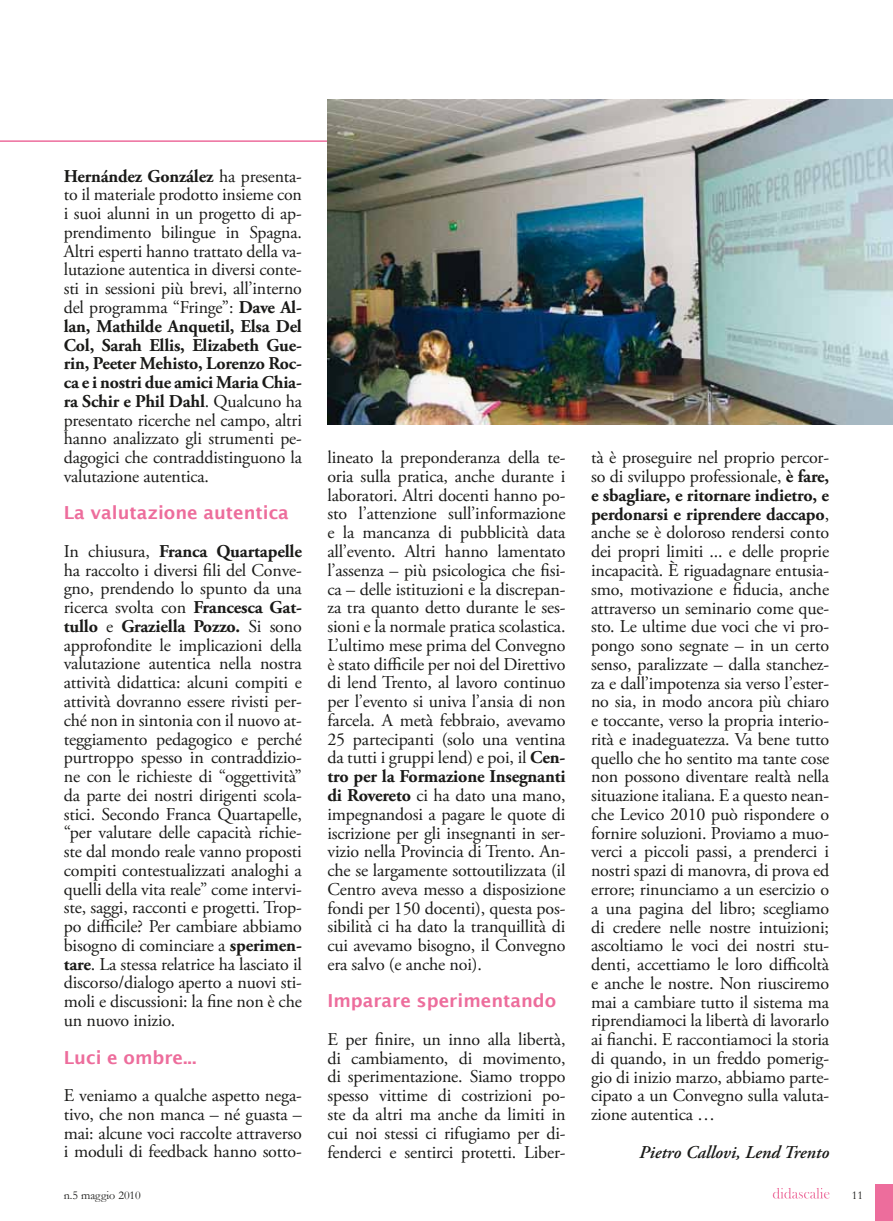
<style>
.page{position:relative;width:893px;height:1221px;background:#fff}
.page>*{position:absolute;margin:0;border:0;box-sizing:border-box;transform-origin:0 0}
.t1{font:18px/18.8px "Adobe Garamond Pro";letter-spacing:-.01em;color:#1a1a18;text-align:justify}
.t2{font:600 18px "Lucida Sans";color:#ed6d9c}
.t3{font:italic 600 18px "Adobe Garamond Pro";color:#1a1a18}
.t4{font:12px "Garamond";color:#1a1a18}
.s1{font-weight:700}
</style>
<div class="page">
<div style="left:876px;top:1184px;width:17px;height:36px;background:#ed6d9c"></div>
<svg style="left:773px;top:1188px;width:57px;height:10px"></svg>
<hr style="left:0;top:140px;width:893px;height:2px;background:#ed6d9c">
<img style="left:327px;top:99px;width:566px;height:325px">
<p class="t1" style="left:64px;top:167px;width:240px"><span class="s1">Hernández González</span> ha presenta&shy;to il materiale prodotto insieme con i suoi alunni in un progetto di ap&shy;prendimento bilingue in Spagna.<br>Altri esperti hanno trattato della va&shy;lutazione autentica in diversi conte&shy;sti in sessioni più brevi, all’interno del programma “Fringe”: <span class="s1">Dave Al&shy;lan, Mathilde Anquetil, Elsa Del Col, Sarah Ellis, Elizabeth Gue&shy;rin, Peeter Mehisto, Lorenzo Roc&shy;ca e i nostri due amici Maria Chia&shy;ra Schir e Phil Dahl</span>. Qualcuno ha presentato ricerche nel campo, altri hanno analizzato gli strumenti pe&shy;dagogici che contraddistinguono la valutazione autentica.</p>
<p class="t2" style="left:64px;top:502px;width:227px">La valutazione autentica</p>
<p class="t1" style="left:64px;top:542px;width:240px">In chiusura, <span class="s1">Franca Quartapelle </span>ha raccolto i diversi fili del Conve&shy;gno, prendendo lo spunto da una ricerca svolta con <span class="s1">Francesca Gat&shy;tullo</span> e <span class="s1">Graziella Pozzo.</span> Si sono approfondite le implicazioni della valutazione autentica nella nostra attività didattica: alcuni compiti e attività dovranno essere rivisti per&shy;ché non in sintonia con il nuovo at&shy;teggiamento pedagogico e perché purtroppo spesso in contraddizio&shy;ne con le richieste di “oggettività” da parte dei nostri dirigenti scola&shy;stici. Secondo Franca Quartapelle, “per valutare delle capacità richie&shy;ste dal mondo reale vanno proposti compiti contestualizzati analoghi a quelli della vita reale” come intervi&shy;ste, saggi, racconti e progetti. Trop&shy;po difficile? Per cambiare abbiamo bisogno di cominciare a <span class="s1">sperimen&shy;tare</span>. La stessa relatrice ha lasciato il discorso/dialogo aperto a nuovi sti&shy;moli e discussioni: la fine non è che un nuovo inizio.</p>
<p class="t2" style="left:64px;top:1046px;width:134px">Luci e ombre...</p>
<p class="t1" style="left:64px;top:1086px;width:240px">E veniamo a qualche aspetto nega&shy;tivo, che non manca – né guasta – mai: alcune voci raccolte attraverso i moduli di feedback hanno sotto-</p>
<p class="t1" style="left:327px;top:448px;width:240px">lineato la preponderanza della te&shy;oria sulla pratica, anche durante i laboratori. Altri docenti hanno po&shy;sto l’attenzione sull’informazione e la mancanza di pubblicità data all’evento. Altri hanno lamentato l’assenza – più psicologica che fisi&shy;ca – delle istituzioni e la discrepan&shy;za tra quanto detto durante le ses&shy;sioni e la normale pratica scolastica.<br>L’ultimo mese prima del Convegno è stato difficile per noi del Direttivo di lend Trento, al lavoro continuo per l’evento si univa l’ansia di non farcela. A metà febbraio, avevamo 25 partecipanti (solo una ventina da tutti i gruppi lend) e poi, il <span class="s1">Cen&shy;tro per la Formazione Insegnanti di Rovereto</span> ci ha dato una mano, impegnandosi a pagare le quote di iscrizione per gli insegnanti in ser&shy;vizio nella Provincia di Trento. An&shy;che se largamente sottoutilizzata (il Centro aveva messo a disposizione fondi per 150 docenti), questa pos&shy;sibilità ci ha dato la tranquillità di cui avevamo bisogno, il Convegno era salvo (e anche noi).</p>
<p class="t2" style="left:327px;top:990px;width:230px">Imparare sperimentando</p>
<p class="t1" style="left:327px;top:1030px;width:240px">E per finire, un inno alla libertà, di cambiamento, di movimento, di sperimentazione. Siamo troppo spesso vittime di costrizioni po&shy;ste da altri ma anche da limiti in cui noi stessi ci rifugiamo per di&shy;fenderci e sentirci protetti. Liber-</p>
<p class="t1" style="left:591px;top:449px;width:240px">tà è proseguire nel proprio percor&shy;so di sviluppo professionale, <span class="s1">è fare, e sbagliare, e ritornare indietro, e perdonarsi e riprendere daccapo</span>, anche se è doloroso rendersi conto dei propri limiti ... e delle proprie incapacità. È riguadagnare entusia&shy;smo, motivazione e fiducia, anche attraverso un seminario come que&shy;sto. Le ultime due voci che vi pro&shy;pongo sono segnate – in un certo senso, paralizzate – dalla stanchez&shy;za e dall’impotenza sia verso l’ester&shy;no sia, in modo ancora più chiaro e toccante, verso la propria interio&shy;rità e inadeguatezza. Va bene tutto quello che ho sentito ma tante cose non possono diventare realtà nella situazione italiana. E a questo nean&shy;che Levico 2010 può rispondere o fornire soluzioni. Proviamo a muo&shy;verci a piccoli passi, a prenderci i nostri spazi di manovra, di prova ed errore; rinunciamo a un esercizio o a una pagina del libro; scegliamo di credere nelle nostre intuizioni; ascoltiamo le voci dei nostri stu&shy;denti, accettiamo le loro difficoltà e anche le nostre. Non riusciremo mai a cambiare tutto il sistema ma riprendiamoci la libertà di lavorarlo ai fianchi. E raccontiamoci la storia di quando, in un freddo pomerig&shy;gio di inizio marzo, abbiamo parte&shy;cipato a un Convegno sulla valuta&shy;zione autentica …</p>
<p class="t3" style="left:639px;top:1141px;width:192px">Pietro Callovi, Lend Trento</p>
<p class="t4" style="left:64px;top:1186px;width:79px">n.5 maggio 2010</p>
<p class="t4" style="left:852px;top:1187px;width:13px">11</p>
</div>
